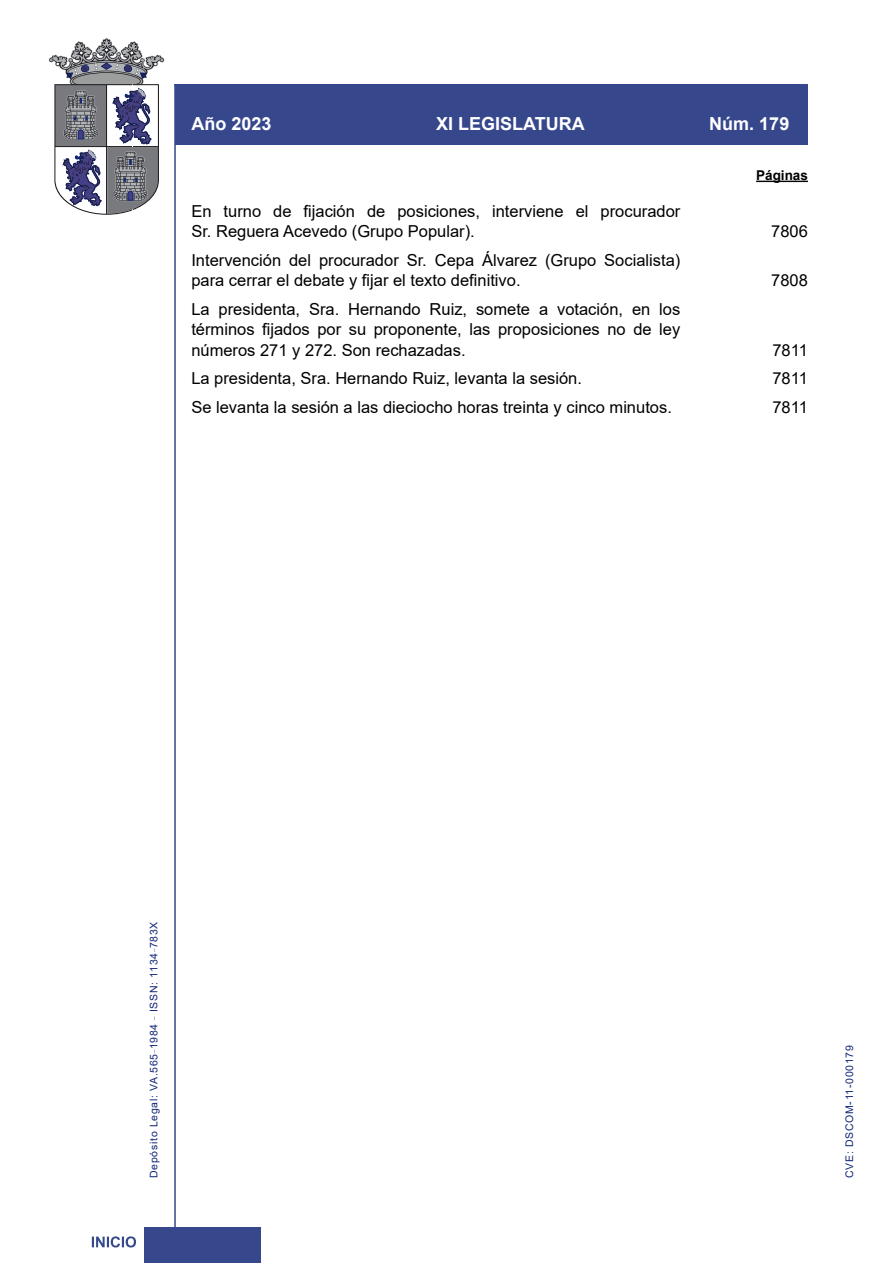
<style>
.page{position:relative;width:893px;height:1263px;background:#fff}
.page>*{position:absolute;margin:0;border:0;box-sizing:border-box;transform-origin:0 0}
.t1{font:700 18px "Arial";color:#fff}
.Sumario{font:16.5px/20.2px "Arial";color:#000}
.Paginas{font:700 13.5px "Arial";color:#000}
.t2{font:10.5px "Arial";letter-spacing:.065em;color:#122678}
</style>
<div class="page">
<hr style="left:174px;top:84px;width:2px;height:1179px;background:#36478c">
<div style="left:144px;top:1227px;width:117px;height:36px;background:#36478c"></div>
<hr style="left:174px;top:84px;width:634px;height:1px;background:#36478c">
<svg style="left:92px;top:1236px;width:44px;height:11px"></svg>
<div style="left:175px;top:85px;width:633px;height:60px;background:#36478c"></div>
<svg style="left:49px;top:38px;width:115px;height:177px"></svg>
<hr style="left:756px;top:181px;width:52px;height:1px;background:#000">
<p class="t1" style="left:191px;top:111px;width:82px">Año 2023</p>
<p class="t1" style="left:436px;top:111px;width:150px">XI LEGISLATURA</p>
<p class="t1" style="left:709px;top:111px;width:82px">Núm. 179</p>
<p class="Sumario" style="left:191px;top:201px;width:490px">En turno de fijación de posiciones, interviene el procurador<br>Sr. Reguera Acevedo (Grupo Popular).</p>
<p class="Sumario" style="left:191px;top:250px;width:490px">Intervención del procurador Sr. Cepa Álvarez (Grupo Socialista) para cerrar el debate y fijar el texto definitivo.</p>
<p class="Sumario" style="left:191px;top:299px;width:490px;text-align:justify">La presidenta, Sra. Hernando Ruiz, somete a votación, en los términos fijados por su proponente, las proposiciones no de ley números 271 y 272. Son rechazadas.</p>
<p class="Paginas" style="left:756px;top:166px;width:53px">Páginas</p>
<p class="Sumario" style="left:771px;top:221px;width:38px">7806</p>
<p class="Sumario" style="left:771px;top:270px;width:38px">7808</p>
<p class="Sumario" style="left:772px;top:340px;width:37px">7811</p>
<p class="Sumario" style="left:191px;top:368px;width:392px">La presidenta, Sra. Hernando Ruiz, levanta la sesión.</p>
<p class="Sumario" style="left:772px;top:368px;width:37px">7811</p>
<p class="Sumario" style="left:191px;top:397px;width:482px">Se levanta la sesión a las dieciocho horas treinta y cinco minutos.</p>
<p class="Sumario" style="left:772px;top:397px;width:37px">7811</p>
<p class="t2" style="left:146px;top:1178px;width:258px;rotate:-90deg">Depósito Legal: VA.565<sup>_</sup>1984 <sup>_</sup> ISSN: 1134<sup>_</sup>783X</p>
<p class="t2" style="left:842px;top:1178px;width:134px;rotate:-90deg">CVE: DSCOM-11-000179</p>
</div>
